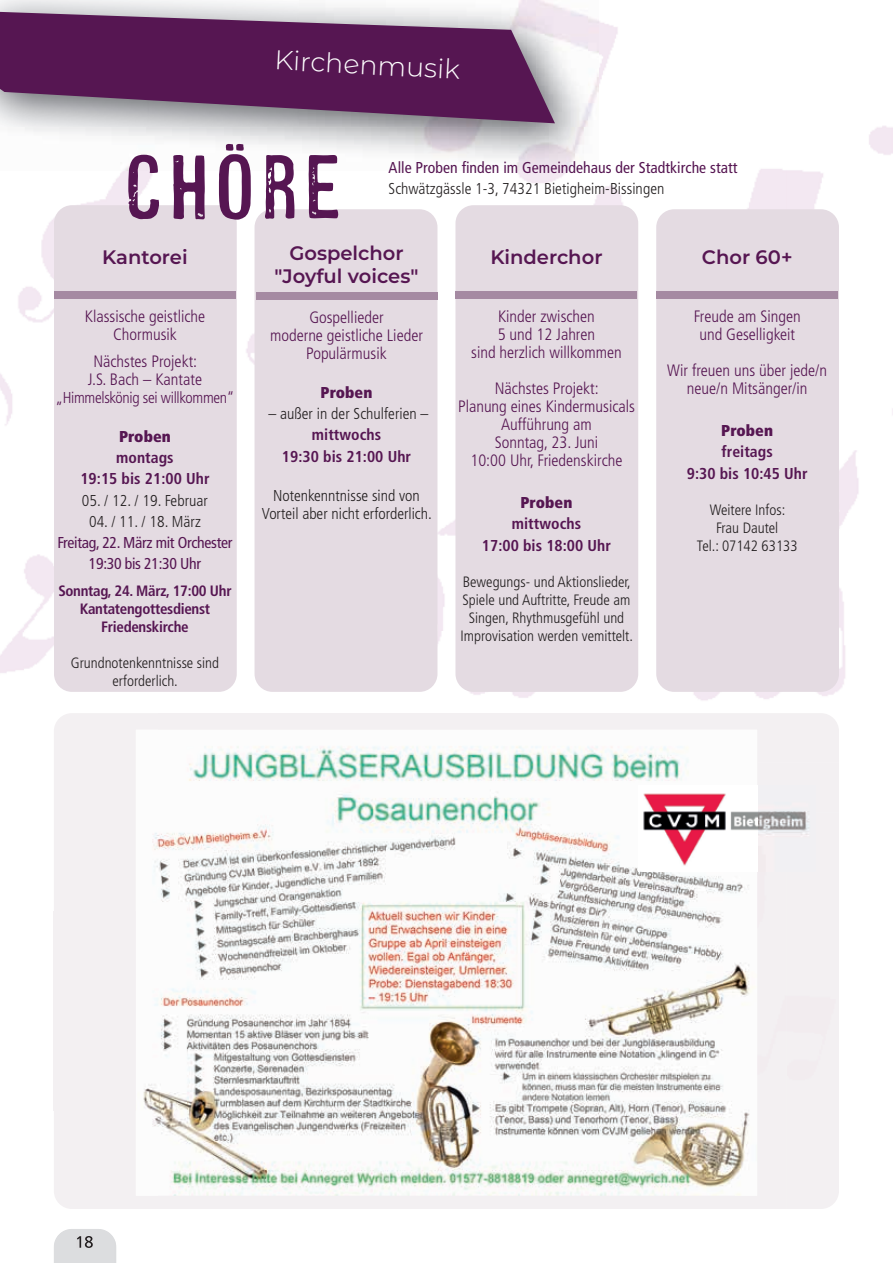
<style>
.page{position:relative;width:893px;height:1263px;background:#fff}
.page>*{position:absolute;margin:0;border:0;box-sizing:border-box;transform-origin:0 0}
.t1{font:94.5px "Coldsmith Pro";letter-spacing:.09em;color:#561652}
.t2{font:300 27px "Montserrat Alternates";color:#fff}
.t3{font:600 19.5px/23.4px "Montserrat";color:#561652;text-align:center}
.t4{font:300 condensed 16.5px/18px "Frutiger LT Std";color:#561652;text-align:center}
.t5{font:300 condensed 15.75px/18px "Frutiger LT Std";letter-spacing:.005em;color:#231f20;text-align:center}
.t6{font:700 condensed 15.75px/21.3px "Frutiger LT Std";letter-spacing:.005em;color:#561652;text-align:center}
.t7{font:condensed 15.75px "Frutiger LT Std";letter-spacing:.005em;color:#561652}
.t8{font:condensed 15.75px/21.3px "Frutiger LT Std";letter-spacing:-.02em;color:#561652;text-align:center}
.t9{font:300 condensed 15.75px "Frutiger LT Std";letter-spacing:-.02em;color:#561652}
.t10{font:900 condensed 15.75px "Frutiger LT Std";letter-spacing:.005em;color:#561652}
.t11{font:300 condensed 15px/18px "Frutiger LT Std";color:#231f20;text-align:center}
.t12{font:700 condensed 15px/18px "Frutiger LT Std";letter-spacing:-.02em;color:#561652;text-align:center}
</style>
<div class="page">
<img style="left:599px;top:21px;width:294px;height:134px">
<img style="left:18px;top:170px;width:420px;height:145px">
<img style="left:517px;top:169px;width:271px;height:50px">
<img style="left:788px;top:170px;width:105px;height:526px">
<img style="left:0;top:315px;width:455px;height:316px">
<img style="left:0;top:631px;width:55px;height:48px">
<img style="left:254px;top:631px;width:526px;height:70px">
<img style="left:53px;top:911px;width:1px;height:200px">
<img style="left:54px;top:1229px;width:62px;height:34px">
<img style="left:77px;top:1236px;width:16px;height:12px">
<div style="left:54px;top:205px;width:183px;height:487px;background:#e4dbe2;border-radius:18px"></div>
<svg style="left:0;top:0;width:560px;height:123px;background:#7e547d"></svg>
<div style="left:255px;top:209px;width:182px;height:483px;background:#e4dbe2;border-radius:18px"></div>
<div style="left:455px;top:205px;width:183px;height:487px;background:#e4dbe2;border-radius:18px"></div>
<div style="left:256px;top:292px;width:181px;height:7px;background:#a58aa2"></div>
<div style="left:656px;top:209px;width:183px;height:483px;background:#e4dbe2;border-radius:18px"></div>
<div style="left:54px;top:291px;width:182px;height:7px;background:#a58aa2"></div>
<div style="left:455px;top:291px;width:182px;height:7px;background:#a58aa2"></div>
<div style="left:656px;top:291px;width:182px;height:7px;background:#a58aa2"></div>
<img style="left:136px;top:745px;width:621px;height:451px">
<img style="left:638px;top:786px;width:178px;height:85px">
<h2 class="t2" style="left:276px;top:41px;width:187px;rotate:3deg">Kirchenmusik</h2>
<h1 class="t1" style="left:125px;top:134px;width:217px">Chöre</h1>
<p class="t3" style="left:102px;top:245px;width:87px">Kantorei</p>
<p class="t7" style="left:389px;top:158px;width:350px">Alle Proben finden im Gemeindehaus der Stadtkirche statt</p>
<p class="t5" style="left:389px;top:180px;width:277px">Schwätzgässle 1-3, 74321 Bietigheim-Bissingen</p>
<p class="t3" style="left:275px;top:240px;width:145px">Gospelchor "Joyful voices"</p>
<p class="t4" style="left:270px;top:308px;width:154px">Gospellieder<br>moderne geistliche Lieder<br>Populärmusik</p>
<p class="t10" style="left:321px;top:383px;width:53px">Proben</p>
<p class="t5" style="left:268px;top:405px;width:162px">– außer in der Schulferien –</p>
<p class="t6" style="left:282px;top:424px;width:131px">mittwochs<br>19:30 bis 21:00 Uhr</p>
<p class="t5" style="left:262px;top:487px;width:172px">Notenkenntnisse sind von<br>Vorteil aber nicht erforderlich.</p>
<p class="t3" style="left:490px;top:245px;width:114px">Kinderchor</p>
<p class="t3" style="left:702px;top:245px;width:92px">Chor 60+</p>
<p class="t4" style="left:85px;top:307px;width:122px">Klassische geistliche<br>Chormusik</p>
<p class="t4" style="left:88px;top:352px;width:116px">Nächstes Projekt:<br>J.S. Bach – Kantate</p>
<p class="t9" style="left:56px;top:388px;width:180px">„Himmelskönig sei willkommen“</p>
<p class="t10" style="left:119px;top:427px;width:53px">Proben</p>
<p class="t6" style="left:80px;top:447px;width:131px">montags<br>19:15 bis 21:00 Uhr</p>
<p class="t5" style="left:82px;top:491px;width:127px">05. / 12. / 19. Februar</p>
<p class="t5" style="left:89px;top:513px;width:113px">04. / 11. / 18. März</p>
<p class="t8" style="left:58px;top:532px;width:176px">Freitag, 22. März mit Orchester<br>19:30 bis 21:30 Uhr</p>
<p class="t12" style="left:58px;top:582px;width:175px">Sonntag, 24. März, 17:00 Uhr<br>Kantatengottesdienst<br>Friedenskirche</p>
<p class="t11" style="left:71px;top:654px;width:150px">Grundnotenkenntnisse sind erforderlich.</p>
<p class="t4" style="left:471px;top:307px;width:152px">Kinder zwischen<br>5 und 12 Jahren<br>sind herzlich willkommen</p>
<p class="t4" style="left:458px;top:379px;width:178px">Nächstes Projekt:<br>Planung eines Kindermusicals<br>Aufführung am<br>Sonntag, 23. Juni<br>10:00 Uhr, Friedenskirche</p>
<p class="t10" style="left:520px;top:493px;width:53px">Proben</p>
<p class="t6" style="left:482px;top:513px;width:131px">mittwochs<br>17:00 bis 18:00 Uhr</p>
<p class="t11" style="left:460px;top:573px;width:174px">Bewegungs- und Aktionslieder,<br>Spiele und Auftritte, Freude am<br>Singen, Rhythmusgefühl und<br>Improvisation werden vemittelt.</p>
<p class="t4" style="left:694px;top:307px;width:108px">Freude am Singen und Geselligkeit</p>
<p class="t4" style="left:667px;top:361px;width:161px">Wir freuen uns über jede/n neue/n Mitsänger/in</p>
<p class="t10" style="left:721px;top:421px;width:53px">Proben</p>
<p class="t6" style="left:687px;top:441px;width:122px">freitags<br>9:30 bis 10:45 Uhr</p>
<p class="t11" style="left:697px;top:501px;width:102px">Weitere Infos:<br>Frau Dautel<br>Tel.: 07142 63133</p>
</div>
